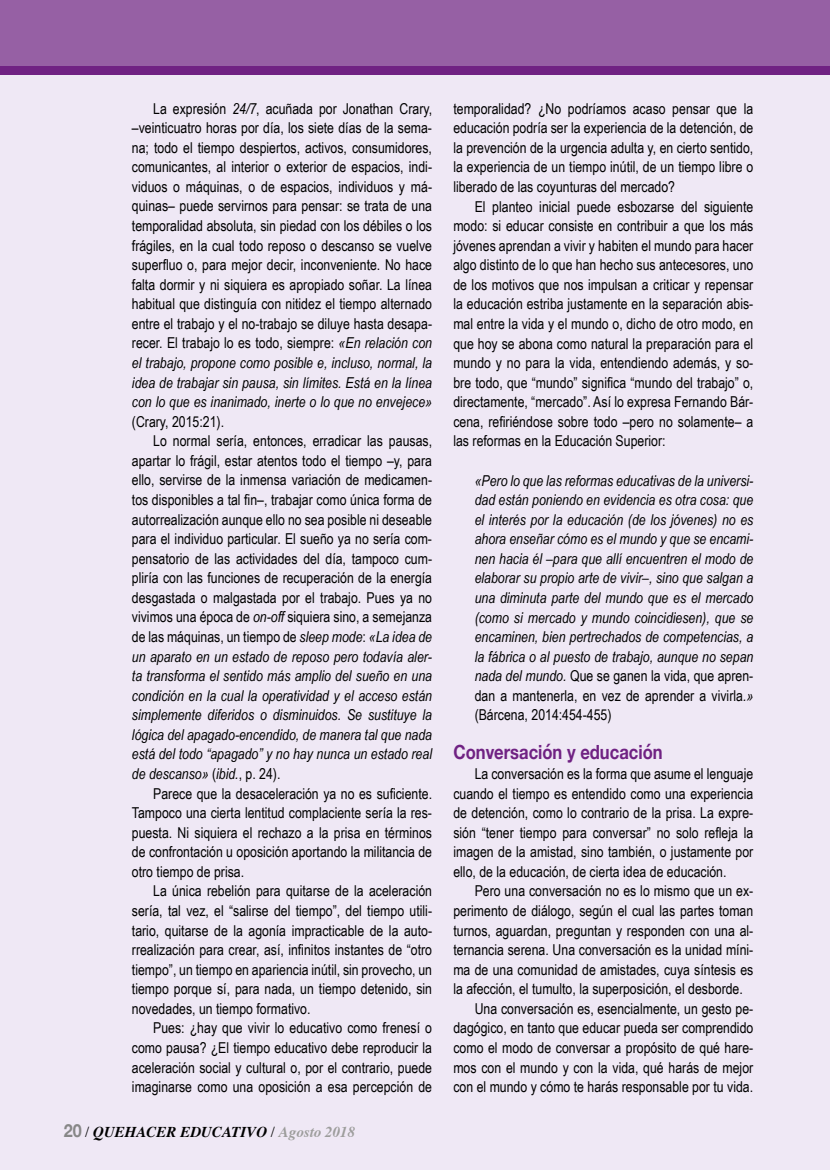
<style>
.page{position:relative;width:830px;height:1170px;background:#fff}
.page>*{position:absolute;margin:0;border:0;box-sizing:border-box;transform-origin:0 0}
.t1{font:700 19.5px "Helvetica Neue";color:#702283;scale:.85 1}
.t2{font:15px/19.5px "Arial Narrow";color:#000;text-align:justify}
.t3{font:italic 15px/19.5px "Arial Narrow";color:#000;text-align:justify}
.t4{font:italic 700 15px "Times";color:#000}
.s1{font-style:italic}
.s2{font-style:normal}
.s3{font-family:"Helvetica Neue";font-style:normal;font-size:18px;color:#878787}
.s4{font-weight:400;font-style:normal}
.s5{color:#9d9d9c}
</style>
<div class="page">
<div style="left:0;top:0;width:829px;height:1169px;background:#efe8f5"></div>
<div style="left:0;top:0;width:829px;height:74px;background:#702283"></div>
<div style="left:0;top:0;width:829px;height:66px;background:#9660a4"></div>
<p class="t2" style="left:132px;top:98px;width:301px;text-indent:21px">La expresión <span class="s1">24/7</span>, acuñada por Jonathan Crary, –veinticuatro horas por día, los siete días de la sema&shy;na; todo el tiempo despiertos, activos, consumidores, comunicantes, al interior o exterior de espacios, indi&shy;viduos o máquinas, o de espacios, individuos y má&shy;quinas– puede servirnos para pensar: se trata de una temporalidad absoluta, sin piedad con los débiles o los frágiles, en la cual todo reposo o descanso se vuelve superfluo o, para mejor decir, inconveniente. No hace falta dormir y ni siquiera es apropiado soñar. La línea habitual que distinguía con nitidez el tiempo alternado entre el trabajo y el no-trabajo se diluye hasta desapa&shy;recer. El trabajo lo es todo, siempre: <span class="s1">«En relación con el trabajo, propone como posible e, incluso, normal, la idea de trabajar sin pausa, sin límites. Está en la línea con lo que es inanimado, inerte o lo que no envejece»</span></p>
<p class="t2" style="left:132px;top:411px;width:94px">(Crary, 2015:21).</p>
<p class="t2" style="left:153px;top:430px;width:280px">Lo normal sería, entonces, erradicar las pausas,</p>
<p class="t2" style="left:132px;top:450px;width:301px">apartar lo frágil, estar atentos todo el tiempo –y, para</p>
<p class="t2" style="left:132px;top:470px;width:301px">ello, servirse de la inmensa variación de medicamen-</p>
<p class="t2" style="left:132px;top:489px;width:301px">tos disponibles a tal fin–, trabajar como única forma de</p>
<p class="t2" style="left:132px;top:509px;width:301px">autorrealización aunque ello no sea posible ni deseable</p>
<p class="t2" style="left:132px;top:528px;width:301px">para el individuo particular. El sueño ya no sería com-</p>
<p class="t2" style="left:132px;top:548px;width:301px">pensatorio de las actividades del día, tampoco cum-</p>
<p class="t2" style="left:132px;top:567px;width:301px">pliría con las funciones de recuperación de la energía</p>
<p class="t2" style="left:132px;top:587px;width:301px">desgastada o malgastada por el trabajo. Pues ya no</p>
<p class="t2" style="left:132px;top:606px;width:301px">vivimos una época de <span class="s1">on-off</span> siquiera sino, a semejanza</p>
<p class="t2" style="left:132px;top:626px;width:301px">de las máquinas, un tiempo de <span class="s1">sleep mode</span>: <span class="s1">«La idea de</span></p>
<p class="t3" style="left:132px;top:646px;width:301px">un aparato en un estado de reposo pero todavía aler-</p>
<p class="t3" style="left:132px;top:665px;width:301px">ta transforma el sentido más amplio del sueño en una</p>
<p class="t3" style="left:132px;top:685px;width:301px">condición en la cual la operatividad y el acceso están</p>
<p class="t3" style="left:132px;top:705px;width:301px">simplemente diferidos o disminuidos. Se sustituye la</p>
<p class="t3" style="left:132px;top:724px;width:301px">lógica del apagado-encendido, de manera tal que nada</p>
<p class="t3" style="left:132px;top:744px;width:301px">está del todo “apagado” y no hay nunca un estado real</p>
<p class="t3" style="left:132px;top:763px;width:150px">de descanso» <span class="s2">(</span>ibid.<span class="s2">, p. 24).</span></p>
<p class="t2" style="left:153px;top:783px;width:280px">Parece que la desaceleración ya no es suficiente.</p>
<p class="t2" style="left:132px;top:802px;width:301px">Tampoco una cierta lentitud complaciente sería la res-</p>
<p class="t2" style="left:132px;top:822px;width:301px">puesta. Ni siquiera el rechazo a la prisa en términos</p>
<p class="t2" style="left:132px;top:841px;width:301px">de confrontación u oposición aportando la militancia de</p>
<p class="t2" style="left:132px;top:861px;width:114px">otro tiempo de prisa.</p>
<p class="t2" style="left:153px;top:880px;width:280px">La única rebelión para quitarse de la aceleración</p>
<p class="t2" style="left:132px;top:900px;width:301px">sería, tal vez, el “salirse del tiempo”, del tiempo utili-</p>
<p class="t2" style="left:132px;top:919px;width:301px">tario, quitarse de la agonía impracticable de la auto-</p>
<p class="t2" style="left:132px;top:939px;width:301px">rrealización para crear, así, infinitos instantes de “otro</p>
<p class="t2" style="left:132px;top:959px;width:301px">tiempo”, un tiempo en apariencia inútil, sin provecho, un</p>
<p class="t2" style="left:132px;top:978px;width:301px">tiempo porque sí, para nada, un tiempo detenido, sin</p>
<p class="t2" style="left:132px;top:998px;width:180px">novedades, un tiempo formativo.</p>
<p class="t2" style="left:153px;top:1017px;width:280px">Pues: ¿hay que vivir lo educativo como frenesí o</p>
<p class="t2" style="left:132px;top:1037px;width:301px">como pausa? ¿El tiempo educativo debe reproducir la</p>
<p class="t2" style="left:132px;top:1056px;width:301px">aceleración social y cultural o, por el contrario, puede</p>
<p class="t2" style="left:132px;top:1076px;width:301px">imaginarse como una oposición a esa percepción de</p>
<p class="t4" style="left:64px;top:1117px;width:293px"><span class="s3">20</span> <span class="s4">/</span> QUEHACER EDUCATIVO <span class="s4">/</span> <span class="s5">Agosto 2018</span></p>
<p class="t2" style="left:453px;top:98px;width:301px">temporalidad? ¿No podríamos acaso pensar que la educación podría ser la experiencia de la detención, de la prevención de la urgencia adulta y, en cierto sentido, la experiencia de un tiempo inútil, de un tiempo libre o liberado de las coyunturas del mercado?</p>
<p class="t2" style="left:453px;top:196px;width:301px;text-indent:21px">El planteo inicial puede esbozarse del siguiente modo: si educar consiste en contribuir a que los más jóvenes aprendan a vivir y habiten el mundo para hacer algo distinto de lo que han hecho sus antecesores, uno de los motivos que nos impulsan a criticar y repensar la educación estriba justamente en la separación abis&shy;mal entre la vida y el mundo o, dicho de otro modo, en que hoy se abona como natural la preparación para el mundo y no para la vida, entendiendo además, y so&shy;bre todo, que “mundo” significa “mundo del trabajo” o, directamente, “mercado”. Así lo expresa Fernando Bár&shy;cena, refiriéndose sobre todo –pero no solamente– a las reformas en la Educación Superior:</p>
<p class="t3" style="left:474px;top:470px;width:280px">«Pero lo que las reformas educativas de la universi&shy;dad están poniendo en evidencia es otra cosa: que el interés por la educación (de los jóvenes) no es ahora enseñar cómo es el mundo y que se encami&shy;nen hacia él –para que allí encuentren el modo de elaborar su propio arte de vivir–, sino que salgan a una diminuta parte del mundo que es el mercado (como si mercado y mundo coincidiesen), que se encaminen, bien pertrechados de competencias, a la fábrica o al puesto de trabajo, aunque no sepan nada del mundo. <span class="s2">Que se ganen la vida, que apren&shy;dan a mantenerla, en vez de aprender a vivirla</span>.» <span class="s2">(Bárcena, 2014:454-455)</span></p>
<h1 class="t1" style="left:453px;top:737px;width:247px">Conversación y educación</h1>
<p class="t2" style="left:453px;top:763px;width:301px;text-indent:21px">La conversación es la forma que asume el lenguaje cuando el tiempo es entendido como una experiencia de detención, como lo contrario de la prisa. La expre&shy;sión “tener tiempo para conversar” no solo refleja la imagen de la amistad, sino también, o justamente por ello, de la educación, de cierta idea de educación.</p>
<p class="t2" style="left:474px;top:880px;width:280px">Pero una conversación no es lo mismo que un ex-</p>
<p class="t2" style="left:453px;top:900px;width:301px">perimento de diálogo, según el cual las partes toman</p>
<p class="t2" style="left:453px;top:919px;width:301px">turnos, aguardan, preguntan y responden con una al-</p>
<p class="t2" style="left:453px;top:939px;width:301px">ternancia serena. Una conversación es la unidad míni-</p>
<p class="t2" style="left:453px;top:959px;width:301px">ma de una comunidad de amistades, cuya síntesis es</p>
<p class="t2" style="left:453px;top:978px;width:291px">la afección, el tumulto, la superposición, el desborde.</p>
<p class="t2" style="left:474px;top:998px;width:280px">Una conversación es, esencialmente, un gesto pe-</p>
<p class="t2" style="left:453px;top:1017px;width:301px">dagógico, en tanto que educar pueda ser comprendido</p>
<p class="t2" style="left:453px;top:1037px;width:301px">como el modo de conversar a propósito de qué hare-</p>
<p class="t2" style="left:453px;top:1056px;width:301px">mos con el mundo y con la vida, qué harás de mejor</p>
<p class="t2" style="left:453px;top:1076px;width:301px">con el mundo y cómo te harás responsable por tu vida.</p>
</div>
